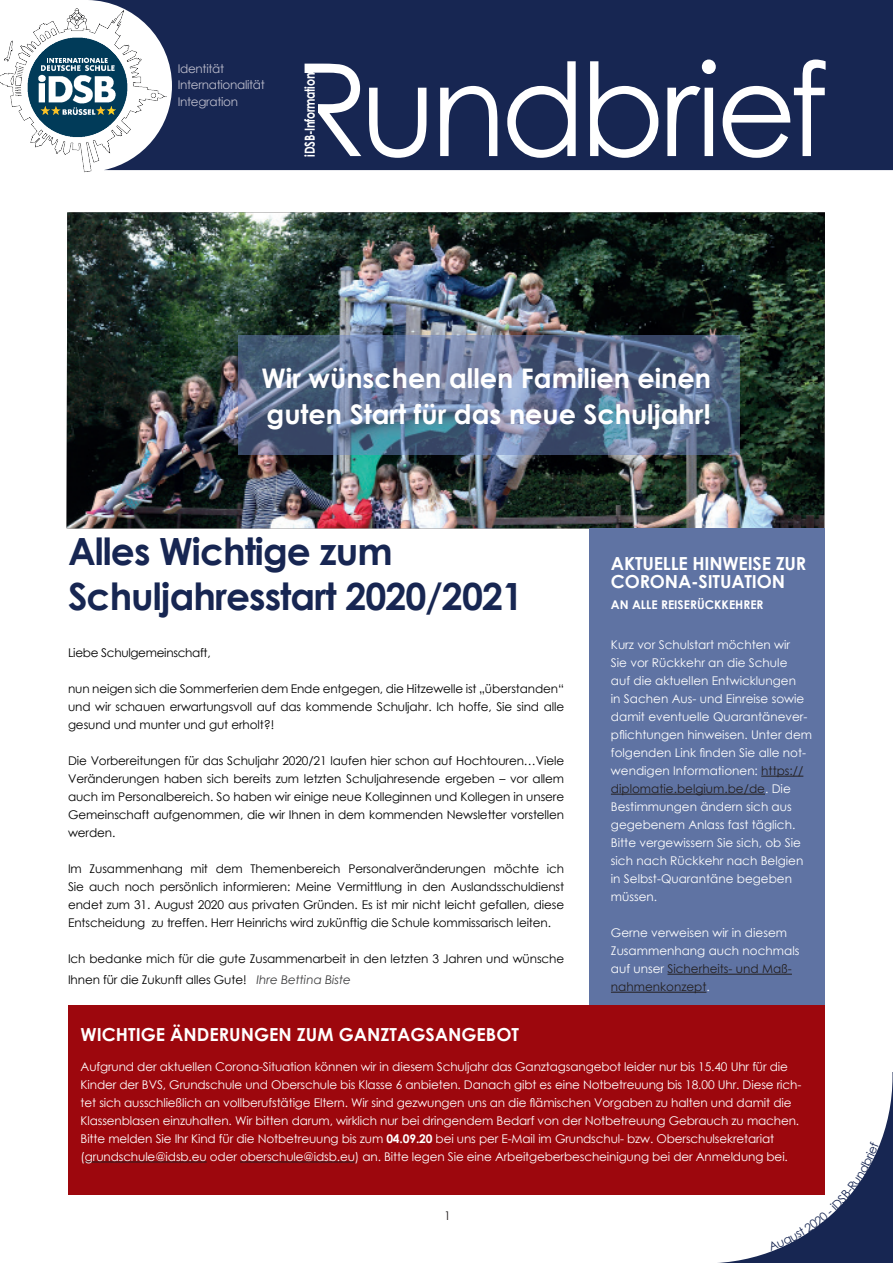
<style>
.page{position:relative;width:893px;height:1263px;background:#fff}
.page>*{position:absolute;margin:0;border:0;box-sizing:border-box;transform-origin:0 0}
.t1{font:128.7px "Century Gothic";letter-spacing:-.04em;color:#fff;scale:.96 1}
.t2{font:700 37.5px/45px "Century Gothic";letter-spacing:-.025em;color:#172652}
.t3{font:700 27px/36px "Century Gothic";color:#fff}
.t4{font:700 18px/18px "Century Gothic";color:#fff}
.t5{font:700 13.8px "Century Gothic";letter-spacing:-.025em;color:#fff;scale:.8 1}
.t6{font:12px/18px "Century Gothic";letter-spacing:-.01em;color:#fff}
.t7{font:12px/18px "Century Gothic";letter-spacing:-.01em;color:#000;text-align:justify}
.t8{font:12px/16.5px "Century Gothic";letter-spacing:-.025em;color:#bdbdcc}
.t9{font:700 12px "Century Gothic";color:#fff}
.t10{font:12px "Century Gothic";color:#231f20}
.s1{font-style:italic;color:#3e3e3f}
.s2{color:#231f20}
.s3{font-weight:700}
</style>
<div class="page">
<div style="left:171px;top:0;width:722px;height:170px;background:#172652"></div>
<div style="left:304px;top:73px;width:14px;height:88px;background:#172652"></div>
<img style="left:0;top:0;width:171px;height:173px">
<img style="left:67px;top:212px;width:758px;height:316px">
<div style="left:590px;top:528px;width:235px;height:478px;background:#5f73a3"></div>
<hr style="left:761px;top:776px;width:42px;height:1px;background:#231f20">
<hr style="left:611px;top:794px;width:154px;height:1px;background:#231f20">
<hr style="left:667px;top:974px;width:125px;height:1px;background:#231f20">
<hr style="left:611px;top:992px;width:95px;height:1px;background:#231f20">
<svg style="left:238px;top:336px;width:502px;height:119px;background:#5b6e8d"></svg>
<div style="left:68px;top:1006px;width:757px;height:189px;background:#9d070d"></div>
<hr style="left:85px;top:1161px;width:122px;height:1px;background:#231f20">
<hr style="left:240px;top:1161px;width:115px;height:1px;background:#231f20">
<svg style="left:718px;top:1072px;width:175px;height:191px"></svg>
<p class="t8" style="left:178px;top:60px;width:89px">Identität<br>Internationalität<br>Integration</p>
<h1 class="t1" style="left:293px;top:20px;width:558px">Rundbrief</h1>
<p class="t5" style="left:299px;top:157px;width:106px;rotate:-90deg">iDSB-Information</p>
<h3 class="t3" style="left:262px;top:359px;width:451px">Wir wünschen allen Familien einen guten Start für das neue Schuljahr!</h3>
<h2 class="t2" style="left:68px;top:528px;width:457px">Alles Wichtige zum<br>Schuljahresstart 2020/2021</h2>
<p class="t7" style="left:68px;top:644px;width:144px">Liebe Schulgemeinschaft,</p>
<p class="t7" style="left:68px;top:680px;width:498px">nun neigen sich die Sommerferien dem Ende entgegen, die Hitzewelle ist „überstanden“ und wir schauen erwartungsvoll auf das kommende Schuljahr. Ich hoffe, Sie sind alle gesund und munter und gut erholt?!</p>
<p class="t7" style="left:68px;top:752px;width:498px">Die Vorbereitungen für das Schuljahr 2020/21 laufen hier schon auf Hochtouren…Viele Veränderungen haben sich bereits zum letzten Schuljahresende ergeben – vor allem auch im Personalbereich. So haben wir einige neue Kolleginnen und Kollegen in unsere Gemeinschaft aufgenommen, die wir Ihnen in dem kommenden Newsletter vorstellen werden.</p>
<p class="t7" style="left:68px;top:860px;width:498px">Im Zusammenhang mit dem Themenbereich Personalveränderungen möchte ich Sie auch noch persönlich informieren: Meine Vermittlung in den Auslandsschuldienst endet zum 31. August 2020 aus privaten Gründen. Es ist mir nicht leicht gefallen, diese Entscheidung zu treffen. Herr Heinrichs wird zukünftig die Schule kommissarisch leiten.</p>
<p class="t7" style="left:68px;top:948px;width:498px;line-height:21px">Ich bedanke mich für die gute Zusammenarbeit in den letzten 3 Jahren und wünsche<br>Ihnen für die Zukunft alles Gute! <span class="s1">Ihre Bettina Biste</span></p>
<h3 class="t4" style="left:611px;top:553px;width:197px">AKTUELLE HINWEISE ZUR<br>CORONA-SITUATION</h3>
<p class="t9" style="left:611px;top:596px;width:154px">AN ALLE REISERÜCKKEHRER</p>
<p class="t6" style="left:611px;top:635px;width:203px">Kurz vor Schulstart möchten wir<br>Sie vor Rückkehr an die Schule<br>auf die aktuellen Entwicklungen<br>in Sachen Aus- und Einreise sowie damit eventuelle Quarantänever&shy;pflichtungen hinweisen. Unter dem folgenden Link finden Sie alle not&shy;wendigen Informationen: <span class="s2">https:// diplomatie.belgium.be/de</span>. Die<br>Bestimmungen ändern sich aus gegebenem Anlass fast täglich.<br>Bitte vergewissern Sie sich, ob Sie sich nach Rückkehr nach Belgien in Selbst-Quarantäne begeben müssen.</p>
<p class="t6" style="left:611px;top:923px;width:190px">Gerne verweisen wir in diesem<br>Zusammenhang auch nochmals auf unser <span class="s2">Sicherheits- und Maß&shy;nahmenkonzept</span>.</p>
<h3 class="t4" style="left:81px;top:1024px;width:440px">WICHTIGE ÄNDERUNGEN ZUM GANZTAGSANGEBOT</h3>
<p class="t6" style="left:81px;top:1057px;width:722px">Aufgrund der aktuellen Corona-Situation können wir in diesem Schuljahr das Ganztagsangebot leider nur bis 15.40 Uhr für die Kinder der BVS, Grundschule und Oberschule bis Klasse 6 anbieten. Danach gibt es eine Notbetreuung bis 18.00 Uhr. Diese rich&shy;tet sich ausschließlich an vollberufstätige Eltern. Wir sind gezwungen uns an die flämischen Vorgaben zu halten und damit die Klassenblasen einzuhalten. Wir bitten darum, wirklich nur bei dringendem Bedarf von der Notbetreuung Gebrauch zu machen.<br>Bitte melden Sie Ihr Kind für die Notbetreuung bis zum <span class="s3">04.09.20</span> bei uns per E-Mail im Grundschul- bzw. Oberschulsekretariat (grundschule@idsb.eu oder oberschule@idsb.eu) an. Bitte legen Sie eine Arbeitgeberbescheinigung bei der Anmeldung bei.</p>
<p class="t10" style="left:444px;top:1207px;width:8px">1</p>
</div>
